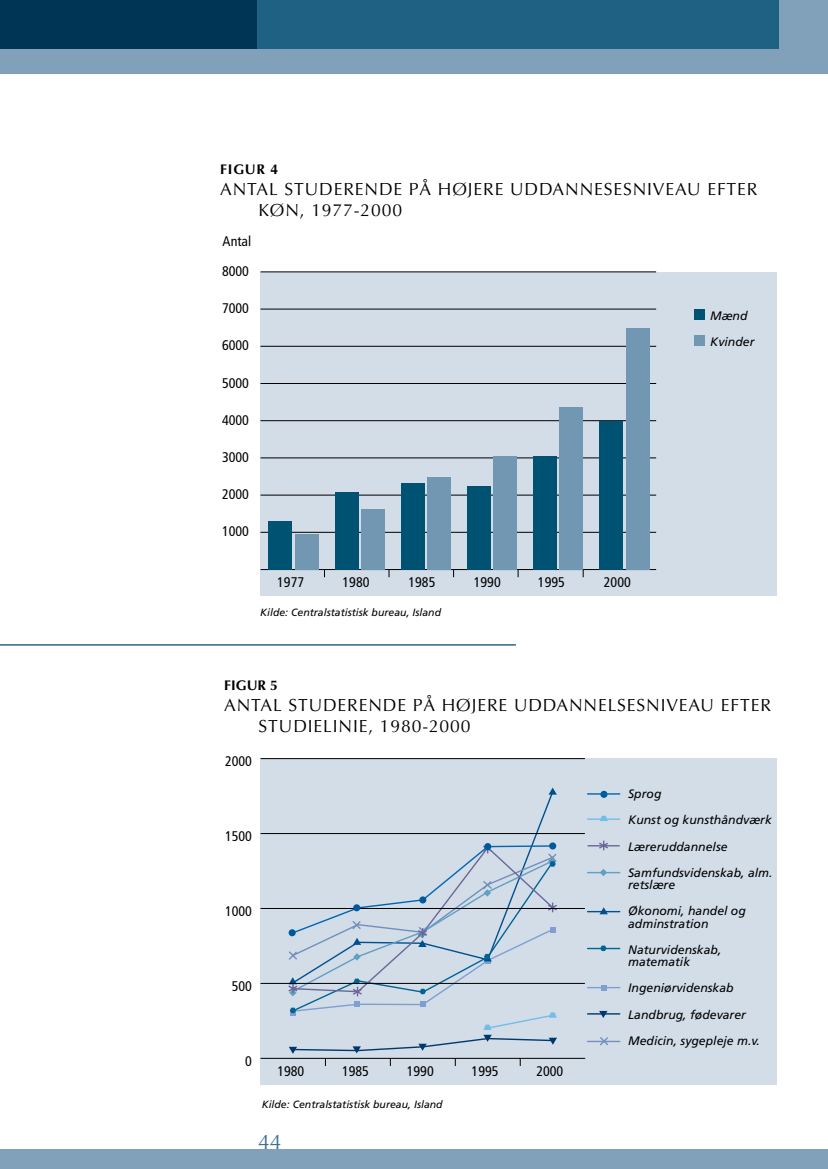
<style>
.page{position:relative;width:828px;height:1169px;background:#fff}
.page>*{position:absolute;margin:0;border:0;box-sizing:border-box;transform-origin:0 0}
.t1{font:21px "Optima";color:#3c7292}
.t2{font:17.5px/21px "Optima";letter-spacing:.05em;color:#000}
.t3{font:condensed 14px "Frutiger";color:#000}
.t4{font:700 14px "Optima";letter-spacing:.025em;color:#000}
.t5{font:italic 12.25px/26.2px "Frutiger";color:#000}
.t6{font:italic 10.5px "Frutiger";color:#000}
</style>
<div class="page">
<div style="left:0;top:1149px;width:828px;height:20px;background:#81a1bb"></div>
<hr style="left:0;top:644px;width:516px;height:2px;background:#497a99">
<div style="left:0;top:0;width:828px;height:73px;background:#81a1bb"></div>
<div style="left:0;top:0;width:258px;height:49px;background:#003556"></div>
<div style="left:258px;top:0;width:521px;height:49px;background:#1e6182"></div>
<div style="left:261px;top:272px;width:516px;height:324px;background:#d2dde8"></div>
<hr style="left:261px;top:569px;width:395px;height:1px;background:#000">
<div style="left:694px;top:309px;width:11px;height:11px;background:#005273"></div>
<div style="left:694px;top:335px;width:11px;height:11px;background:#7297b2"></div>
<hr style="left:260px;top:532px;width:396px;height:1px;background:#000">
<hr style="left:260px;top:495px;width:396px;height:1px;background:#000">
<hr style="left:260px;top:458px;width:396px;height:1px;background:#000">
<hr style="left:260px;top:420px;width:396px;height:1px;background:#000">
<hr style="left:260px;top:383px;width:396px;height:1px;background:#000">
<hr style="left:260px;top:346px;width:396px;height:1px;background:#000">
<hr style="left:260px;top:309px;width:396px;height:1px;background:#000">
<hr style="left:260px;top:272px;width:396px;height:1px;background:#000">
<div style="left:295px;top:534px;width:24px;height:36px;background:#7297b2"></div>
<div style="left:361px;top:509px;width:24px;height:61px;background:#7297b2"></div>
<div style="left:427px;top:477px;width:24px;height:93px;background:#7297b2"></div>
<div style="left:493px;top:456px;width:24px;height:114px;background:#7297b2"></div>
<div style="left:559px;top:407px;width:24px;height:163px;background:#7297b2"></div>
<div style="left:626px;top:328px;width:23px;height:242px;background:#7297b2"></div>
<div style="left:268px;top:521px;width:24px;height:49px;background:#005273"></div>
<div style="left:335px;top:492px;width:23px;height:78px;background:#005273"></div>
<div style="left:401px;top:483px;width:23px;height:87px;background:#005273"></div>
<div style="left:467px;top:486px;width:24px;height:84px;background:#005273"></div>
<div style="left:533px;top:456px;width:24px;height:114px;background:#005273"></div>
<div style="left:599px;top:421px;width:24px;height:149px;background:#005273"></div>
<div style="left:260px;top:759px;width:517px;height:326px;background:#d2dde8"></div>
<svg style="left:291px;top:795px;width:263px;height:47px"></svg>
<svg style="left:548px;top:788px;width:9px;height:7px"></svg>
<svg style="left:600px;top:869px;width:7px;height:7px"></svg>
<svg style="left:601px;top:985px;width:6px;height:5px"></svg>
<svg style="left:599px;top:907px;width:9px;height:7px"></svg>
<svg style="left:599px;top:1011px;width:8px;height:7px"></svg>
<div style="left:600px;top:791px;width:7px;height:7px;background:#00599d;border-radius:50%"></div>
<hr style="left:587px;top:793px;width:33px;height:2px;background:#0066b3">
<hr style="left:587px;top:818px;width:33px;height:2px;background:#74bde9">
<hr style="left:587px;top:845px;width:33px;height:1px;background:#6b6798">
<hr style="left:587px;top:948px;width:33px;height:1px;background:#006594">
<hr style="left:587px;top:987px;width:33px;height:1px;background:#7f9fd3">
<hr style="left:587px;top:1013px;width:33px;height:2px;background:#00386c">
<hr style="left:587px;top:1041px;width:33px;height:1px;background:#728fbd">
<hr style="left:587px;top:911px;width:33px;height:1px;background:#00508f">
<hr style="left:587px;top:872px;width:33px;height:1px;background:#619fc3">
<svg style="left:598px;top:1037px;width:11px;height:9px"></svg>
<svg style="left:600px;top:816px;width:8px;height:5px"></svg>
<svg style="left:597px;top:840px;width:12px;height:11px"></svg>
<hr style="left:260px;top:1058px;width:325px;height:1px;background:#000">
<hr style="left:260px;top:983px;width:325px;height:1px;background:#000">
<hr style="left:260px;top:908px;width:325px;height:1px;background:#000">
<hr style="left:260px;top:833px;width:325px;height:1px;background:#000">
<hr style="left:260px;top:758px;width:325px;height:1px;background:#000">
<svg style="left:287px;top:845px;width:271px;height:221px"></svg>
<div style="left:289px;top:929px;width:7px;height:7px;background:#00599d;border-radius:50%"></div>
<div style="left:353px;top:904px;width:7px;height:7px;background:#00599d;border-radius:50%"></div>
<div style="left:419px;top:896px;width:7px;height:7px;background:#00599d;border-radius:50%"></div>
<div style="left:484px;top:843px;width:7px;height:7px;background:#00599d;border-radius:50%"></div>
<div style="left:549px;top:842px;width:7px;height:8px;background:#00599d;border-radius:50%"></div>
<svg style="left:600px;top:946px;width:6px;height:5px"></svg>
<p class="t4" style="left:220px;top:163px;width:59px">FIGUR 4</p>
<h2 class="t2" style="left:258px;top:180px;width:501px;text-indent:-38px">ANTAL STUDERENDE PÅ HØJERE UDDANNESESNIVEAU EFTER<br>KØN, 1977-2000</h2>
<p class="t3" style="left:223px;top:235px;width:30px">Antal</p>
<p class="t3" style="left:222px;top:265px;width:28px">8000</p>
<p class="t3" style="left:222px;top:303px;width:28px">7000</p>
<p class="t3" style="left:222px;top:340px;width:28px">6000</p>
<p class="t3" style="left:222px;top:377px;width:28px">5000</p>
<p class="t3" style="left:222px;top:414px;width:28px">4000</p>
<p class="t3" style="left:222px;top:451px;width:28px">3000</p>
<p class="t3" style="left:222px;top:489px;width:28px">2000</p>
<p class="t3" style="left:222px;top:526px;width:28px">1000</p>
<p class="t3" style="left:277px;top:577px;width:28px">1977</p>
<p class="t3" style="left:342px;top:577px;width:28px">1980</p>
<p class="t3" style="left:408px;top:577px;width:28px">1985</p>
<p class="t3" style="left:474px;top:577px;width:28px">1990</p>
<p class="t3" style="left:538px;top:577px;width:28px">1995</p>
<p class="t3" style="left:604px;top:577px;width:28px">2000</p>
<p class="t6" style="left:260px;top:608px;width:182px">Kilde: Centralstatistisk bureau, Island</p>
<p class="t5" style="left:710px;top:303px;width:46px">Mænd<br>Kvinder</p>
<p class="t4" style="left:224px;top:679px;width:55px">FIGUR 5</p>
<h2 class="t2" style="left:259px;top:696px;width:514px;text-indent:-34px">ANTAL STUDERENDE PÅ HØJERE UDDANNELSESNIVEAU EFTER<br>STUDIELINIE, 1980-2000</h2>
<p class="t3" style="left:225px;top:756px;width:28px">2000</p>
<p class="t3" style="left:225px;top:831px;width:28px">1500</p>
<p class="t3" style="left:225px;top:906px;width:28px">1000</p>
<p class="t3" style="left:232px;top:981px;width:22px">500</p>
<p class="t3" style="left:245px;top:1055px;width:8px">0</p>
<p class="t3" style="left:277px;top:1065px;width:28px">1980</p>
<p class="t3" style="left:342px;top:1065px;width:28px">1985</p>
<p class="t3" style="left:407px;top:1065px;width:28px">1990</p>
<p class="t3" style="left:472px;top:1065px;width:28px">1995</p>
<p class="t3" style="left:536px;top:1065px;width:28px">2000</p>
<p class="t6" style="left:262px;top:1100px;width:182px">Kilde: Centralstatistisk bureau, Island</p>
<h1 class="t1" style="left:258px;top:1133px;width:25px">44</h1>
<p class="t5" style="left:628px;top:782px;width:146px">Sprog<br>Kunst og kunsthåndværk<br>Læreruddannelse<br>Samfundsvidenskab, alm.</p>
<p class="t5" style="left:628px;top:873px;width:119px">retslære<br>Økonomi, handel og</p>
<p class="t5" style="left:628px;top:911px;width:95px">adminstration<br>Naturvidenskab,</p>
<p class="t5" style="left:628px;top:950px;width:133px">matematik<br>Ingeniørvidenskab<br>Landbrug, fødevarer<br>Medicin, sygepleje m.v.</p>
</div>
